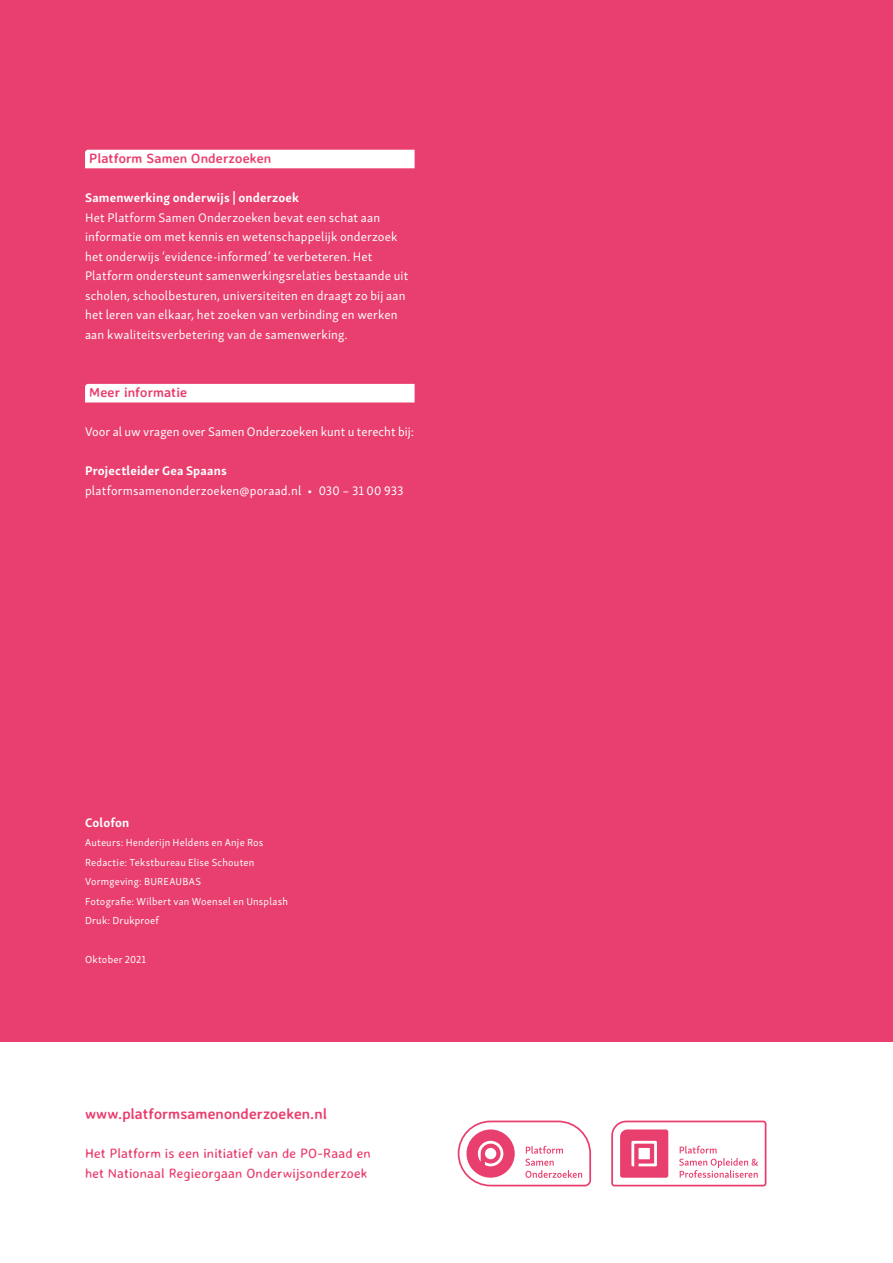
<style>
.page{position:relative;width:893px;height:1263px;background:#fff}
.page>*{position:absolute;margin:0;border:0;box-sizing:border-box;transform-origin:0 0}
.t1{font:700 15px "Averia Sans Libre";color:#e93f6e}
.t2{font:13.5px/19.5px "Averia Sans Libre";letter-spacing:.005em;color:#e93f6e}
.t3{font:700 13.5px "Averia Sans Libre";letter-spacing:.005em;color:#e93f6e}
.t4{font:12.75px/19.5px "Skolar Sans Latn";letter-spacing:.01em;color:#fff}
.t5{font:700 12.75px "Skolar Sans Latn";letter-spacing:.015em;color:#fff}
.t6{font:10.5px/19.5px "Skolar Sans Latn";letter-spacing:.02em;color:#fff}
</style>
<div class="page">
<div style="left:0;top:0;width:893px;height:1041px;background:#e93f6e"></div>
<div style="left:85px;top:150px;width:330px;height:18px;background:#fff"></div>
<div style="left:85px;top:384px;width:330px;height:18px;background:#fff"></div>
<svg style="left:458px;top:1120px;width:133px;height:66px"></svg>
<svg style="left:611px;top:1120px;width:155px;height:66px"></svg>
<p class="t3" style="left:89px;top:150px;width:184px">Platform Samen Onderzoeken</p>
<p class="t5" style="left:85px;top:187px;width:215px">Samenwerking onderwijs | onderzoek</p>
<p class="t4" style="left:85px;top:207px;width:325px">Het Platform Samen Onderzoeken bevat een schat aan informatie om met kennis en wetenschappelijk onderzoek het onderwijs ‘evidence-informed’ te verbeteren. Het Platform ondersteunt samenwerkingsrelaties bestaande uit scholen, schoolbesturen, universiteiten en draagt zo bij aan het leren van elkaar, het zoeken van verbinding en werken aan kwaliteitsverbetering van de samenwerking.</p>
<p class="t3" style="left:89px;top:384px;width:99px">Meer informatie</p>
<p class="t4" style="left:85px;top:421px;width:331px">Voor al uw vragen over Samen Onderzoeken kunt u terecht bij:</p>
<p class="t5" style="left:85px;top:461px;width:143px">Projectleider Gea Spaans</p>
<p class="t4" style="left:85px;top:480px;width:320px">platformsamenonderzoeken@poraad.nl • 030 – 31 00 933</p>
<p class="t5" style="left:85px;top:812px;width:46px">Colofon</p>
<p class="t6" style="left:85px;top:832px;width:204px">Auteurs: Henderijn Heldens en Anje Ros<br>Redactie: Tekstbureau Elise Schouten<br>Vormgeving: BUREAUBAS<br>Fotografie: Wilbert van Woensel en Unsplash<br>Druk: Drukproef</p>
<p class="t6" style="left:85px;top:949px;width:63px">Oktober 2021</p>
<p class="t1" style="left:85px;top:1104px;width:244px">www.platformsamenonderzoeken.nl</p>
<p class="t2" style="left:85px;top:1144px;width:287px">Het Platform is een initiatief van de PO-Raad en het Nationaal Regieorgaan Onderwijsonderzoek</p>
</div>
